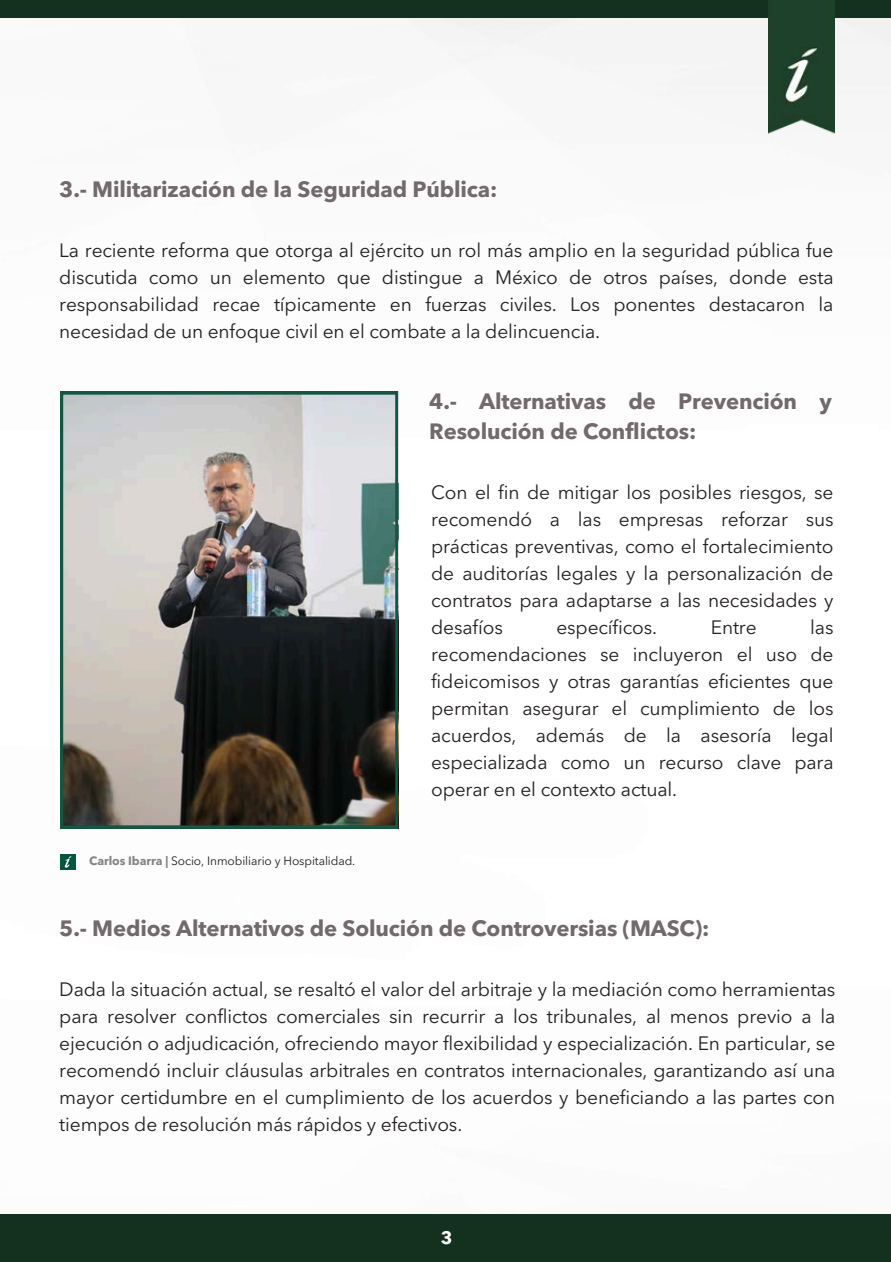
<style>
.page{position:relative;width:891px;height:1262px;background:#fff}
.page>*{position:absolute;margin:0;border:0;box-sizing:border-box;transform-origin:0 0}
.t1{font:700 22px/30px "Avenir Next LT Pro";letter-spacing:-.005em;color:#71696c}
.t2{font:19.2px/27px "Avenir Next LT Pro";letter-spacing:-.005em;color:#231f20;text-align:justify}
.t3{font:700 18px "Avenir Next LT Pro";color:#fff}
.t4{font:12px "Avenir Next LT Pro";letter-spacing:-.005em;color:#231f20}
.s1{font-weight:700;color:#848387}
</style>
<div class="page">
<img style="left:60px;top:18px;width:831px;height:852px">
<div style="left:0;top:0;width:891px;height:18px;background:#14311f"></div>
<div style="left:0;top:1214px;width:891px;height:47px;background:#14311f"></div>
<img style="left:769px;top:0;width:66px;height:143px">
<img style="left:61px;top:855px;width:15px;height:15px">
<img style="left:60px;top:392px;width:338px;height:436px">
<p class="t1" style="left:59px;top:176px;width:440px">3.- Militarización de la Seguridad Pública:</p>
<p class="t2" style="left:59px;top:238px;width:776px">La reciente reforma que otorga al ejército un rol más amplio en la seguridad pública fue discutida como un elemento que distingue a México de otros países, donde esta responsabilidad recae típicamente en fuerzas civiles. Los ponentes destacaron la necesidad de un enfoque civil en el combate a la delincuencia.</p>
<h1 class="t1" style="left:429px;top:388px;width:404px">4.- Alternativas de Prevención y<br>Resolución de Conflictos:</h1>
<p class="t4" style="left:89px;top:855px;width:268px"><span class="s1">Carlos Ibarra |</span> Socio, Inmobiliario y Hospitalidad.</p>
<h2 class="t2" style="left:431px;top:481px;width:404px">Con el fin de mitigar los posibles riesgos, se recomendó a las empresas reforzar sus prácticas preventivas, como el fortalecimiento de auditorías legales y la personalización de contratos para adaptarse a las necesidades y desafíos</h2>
<h2 class="t2" style="left:556px;top:616px;width:102px">específicos.</h2>
<h2 class="t2" style="left:711px;top:616px;width:47px">Entre</h2>
<h2 class="t2" style="left:431px;top:616px;width:404px;text-indent:379px">las recomendaciones se incluyeron el uso de fideicomisos y otras garantías eficientes que permitan asegurar el cumplimiento de los acuerdos, además de la asesoría legal especializada como un recurso clave para operar en el contexto actual.</h2>
<h2 class="t1" style="left:59px;top:915px;width:652px">5.- Medios Alternativos de Solución de Controversias (MASC):</h2>
<p class="t2" style="left:59px;top:977px;width:778px">Dada la situación actual, se resaltó el valor del arbitraje y la mediación como herramientas para resolver conflictos comerciales sin recurrir a los tribunales, al menos previo a la ejecución o adjudicación, ofreciendo mayor flexibilidad y especialización. En particular, se recomendó incluir cláusulas arbitrales en contratos internacionales, garantizando así una mayor certidumbre en el cumplimiento de los acuerdos y beneficiando a las partes con tiempos de resolución más rápidos y efectivos.</p>
<h1 class="t3" style="left:441px;top:1230px;width:13px">3</h1>
</div>
